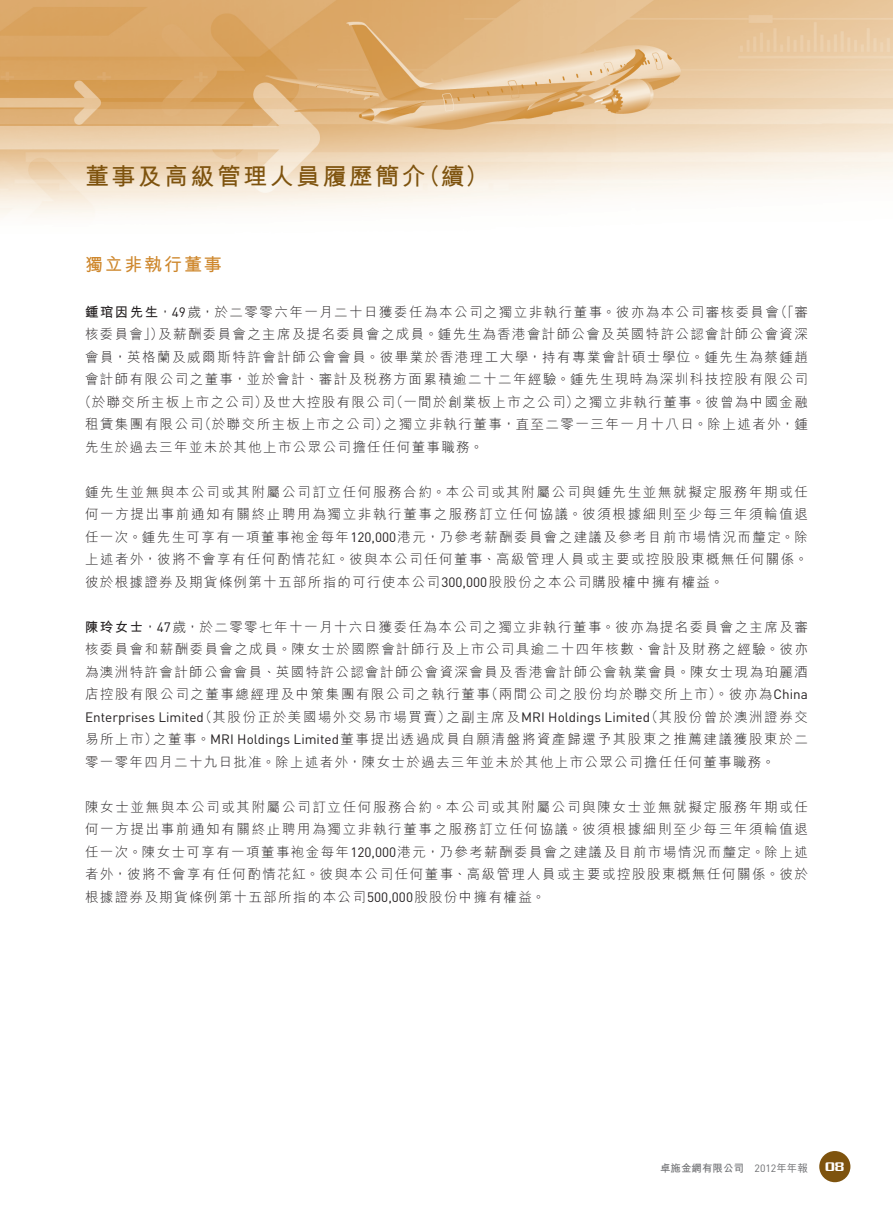
<style>
.page{position:relative;width:893px;height:1212px;background:#fff}
.page>*{position:absolute;margin:0;border:0;box-sizing:border-box;transform-origin:0 0}
.t1{font:700 24px "M Hei HK";letter-spacing:.1em;color:#7e530e}
.t2{font:700 18px "M Hei HK";letter-spacing:.1em;color:#ce872c}
.t3{font:300 13.5px/22.5px "M Hei HK";letter-spacing:.11em;color:#231f20;text-align:justify}
.t4{font:13.5px "DIN Pro";color:#231f20}
.t5{font:500 13.5px "Serpentine Std";color:#fff}
.t6{font:700 10.5px "M Hei HK";color:#6c6d70}
.s1{font-weight:700}
.s2{font-family:"DIN Pro";font-weight:400}
.s3{font-family:"M Hei HK";font-weight:300}
.s4{font-weight:500}
</style>
<div class="page">
<img style="left:0;top:0;width:893px;height:217px">
<div style="left:819px;top:1151px;width:31px;height:31px;background:#7e530e;border-radius:50%"></div>
<h1 class="t1" style="left:85px;top:167px;width:405px">董事及高級管理人員履歷簡介（續）</h1>
<h2 class="t2" style="left:85px;top:258px;width:138px">獨立非執行董事</h2>
<p class="t3" style="left:85px;top:302px;width:724px"><span class="s1">鍾琯因先生</span>，<span class="s2">49</span>歲，於二零零六年一月二十日獲委任為本公司之獨立非執行董事。彼亦為本公司審核委員會（「審</p>
<p class="t3" style="left:85px;top:325px;width:724px">核委員會」）及薪酬委員會之主席及提名委員會之成員。鍾先生為香港會計師公會及英國特許公認會計師公會資深</p>
<p class="t3" style="left:85px;top:347px;width:724px">會員，英格蘭及威爾斯特許會計師公會會員。彼畢業於香港理工大學，持有專業會計碩士學位。鍾先生為蔡鍾趙</p>
<p class="t3" style="left:85px;top:370px;width:724px">會計師有限公司之董事，並於會計、審計及稅務方面累積逾二十二年經驗。鍾先生現時為深圳科技控股有限公司</p>
<p class="t3" style="left:78px;top:392px;width:731px">（於聯交所主板上市之公司）及世大控股有限公司（一間於創業板上市之公司）之獨立非執行董事。彼曾為中國金融</p>
<p class="t3" style="left:85px;top:415px;width:724px">租賃集團有限公司（於聯交所主板上市之公司）之獨立非執行董事，直至二零一三年一月十八日。除上述者外，鍾</p>
<p class="t3" style="left:85px;top:437px;width:400px">先生於過去三年並未於其他上市公眾公司擔任任何董事職務。</p>
<p class="t3" style="left:85px;top:482px;width:724px">鍾先生並無與本公司或其附屬公司訂立任何服務合約。本公司或其附屬公司與鍾先生並無就擬定服務年期或任何一方提出事前通知有關終止聘用為獨立非執行董事之服務訂立任何協議。彼須根據細則至少每三年須輪值退任一次。鍾先生可享有一項董事袍金每年<span class="s2">120,000</span>港元，乃參考薪酬委員會之建議及參考目前市場情況而釐定。除上述者外，彼將不會享有任何酌情花紅。彼與本公司任何董事、高級管理人員或主要或控股股東概無任何關係。彼於根據證券及期貨條例第十五部所指的可行使本公司<span class="s2">300,000</span>股股份之本公司購股權中擁有權益。</p>
<p class="t3" style="left:85px;top:617px;width:724px"><span class="s1">陳玲女士</span>，<span class="s2">47</span>歲，於二零零七年十一月十六日獲委任為本公司之獨立非執行董事。彼亦為提名委員會之主席及審核委員會和薪酬委員會之成員。陳女士於國際會計師行及上市公司具逾二十四年核數、會計及財務之經驗。彼亦為澳洲特許會計師公會會員、英國特許公認會計師公會資深會員及香港會計師公會執業會員。陳女士現為珀麗酒店控股有限公司之董事總經理及中策集團有限公司之執行董事（兩間公司之股份均於聯交所上市）。彼亦為<span class="s2">China</span></p>
<p class="t4" style="left:85px;top:712px;width:724px">Enterprises Limited<span class="s3">（其股份正於美國場外交易市場買賣）之副主席及</span>MRI Holdings Limited<span class="s3">（其股份曾於澳洲證券交</span></p>
<p class="t3" style="left:85px;top:730px;width:724px">易所上市）之董事。<span class="s2">MRI Holdings Limited</span>董事提出透過成員自願清盤將資產歸還予其股東之推薦建議獲股東於二零一零年四月二十九日批准。除上述者外，陳女士於過去三年並未於其他上市公眾公司擔任任何董事職務。</p>
<p class="t3" style="left:85px;top:797px;width:724px">陳女士並無與本公司或其附屬公司訂立任何服務合約。本公司或其附屬公司與陳女士並無就擬定服務年期或任何一方提出事前通知有關終止聘用為獨立非執行董事之服務訂立任何協議。彼須根據細則至少每三年須輪值退任一次。陳女士可享有一項董事袍金每年<span class="s2">120,000</span>港元，乃參考薪酬委員會之建議及目前市場情況而釐定。除上述者外，彼將不會享有任何酌情花紅。彼與本公司任何董事、高級管理人員或主要或控股股東概無任何關係。彼於根據證券及期貨條例第十五部所指的本公司<span class="s2">500,000</span>股股份中擁有權益。</p>
<p class="t6" style="left:660px;top:1164px;width:149px">卓施金網有限公司 <span class="s2">2012</span><span class="s4">年年報</span></p>
<p class="t5" style="left:825px;top:1163px;width:21px">08</p>
</div>
